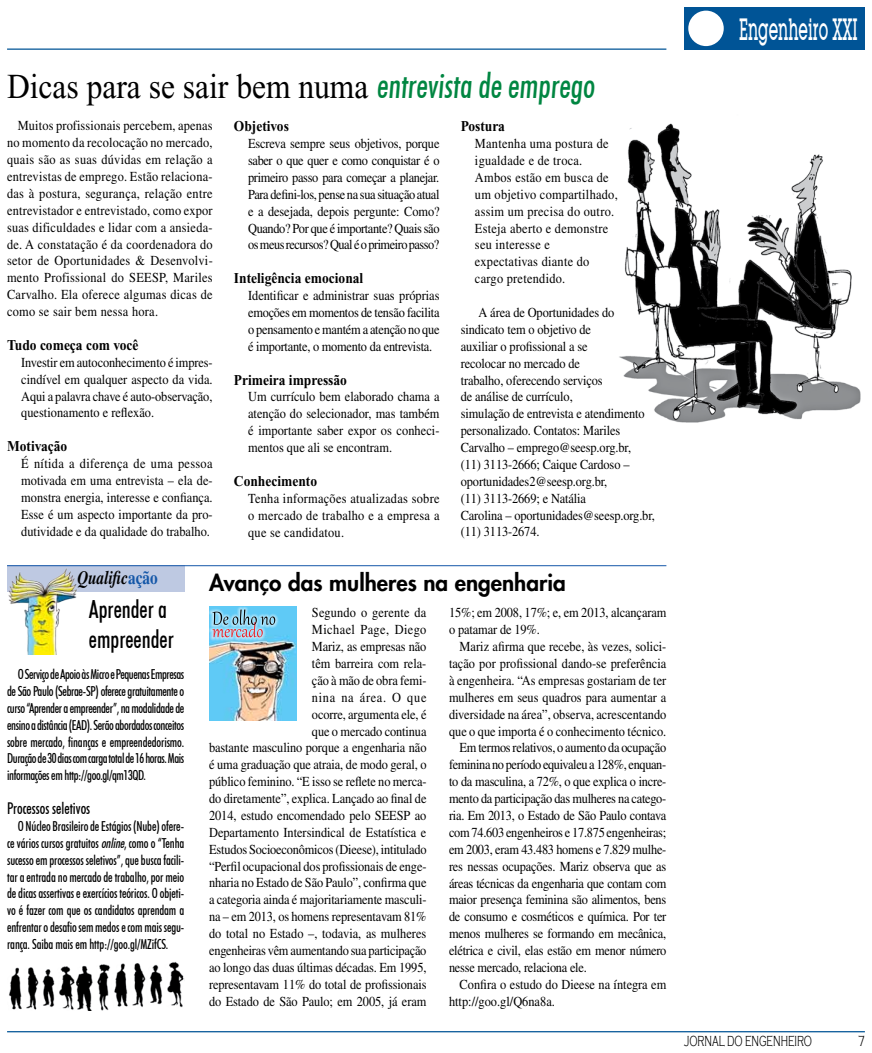
<style>
.page{position:relative;width:872px;height:1053px;background:#fff}
.page>*{position:absolute;margin:0;border:0;box-sizing:border-box;transform-origin:0 0}
.t1{font:35px "Times New Roman";color:#000;scale:.9 1}
.t2{font:500 30px "Lubalin Graph IT Cby BT";color:#fff;scale:.5 1}
.t3{font:500 condensed 25px/30px "Futura BT";color:#000;scale:.9 1}
.t4{font:800 22.5px "Futura";color:#000}
.t5{font:italic 700 18.88px "Times";color:#000;scale:.8 1}
.t6{font:500 condensed 16.25px "Futura BT";color:#000;scale:.9 1}
.t7{font:700 15px "Times New Roman";color:#000;scale:.9 1}
.t8{font:300 15px "Copperplate Gothic";color:#000;scale:.6 1}
.t9{font:13.75px/16.9px "Times";letter-spacing:-.01em;color:#000;text-align:justify;scale:.9 1}
.t10{font:500 condensed 13.75px/16.9px "Futura BT";letter-spacing:-.02em;color:#000;text-align:justify;scale:.9 1}
.t11{font:13.75px/16.9px "Times";letter-spacing:.02em;color:#000;scale:.9 1}
.t12{font:13.75px "Times";letter-spacing:-.03em;color:#000;scale:.9 1}
.s1{font-family:"Futura BT";font-weight:500;font-stretch:condensed;color:#008641}
.s2{font-style:normal;color:#1457a8}
.s3{font-style:italic}
</style>
<div class="page">
<img style="left:619px;top:123px;width:242px;height:300px">
<img style="left:9px;top:965px;width:84px;height:45px">
<img style="left:97px;top:962px;width:87px;height:48px">
<hr style="left:7px;top:1030px;width:858px;height:2px;background:#005496">
<div style="left:684px;top:7px;width:181px;height:43px;background:#005496"></div>
<div style="left:688px;top:11px;width:35px;height:35px;background:#fff;border-radius:50%"></div>
<hr style="left:7px;top:48px;width:659px;height:2px;background:#005496">
<img style="left:209px;top:606px;width:87px;height:114px">
<svg style="left:209px;top:606px;width:70px;height:34px"></svg>
<svg style="left:212px;top:609px;width:63px;height:28px;background:#87b4cd"></svg>
<div style="left:7px;top:565px;width:177px;height:27px;background:#bec9e2"></div>
<img style="left:7px;top:566px;width:71px;height:88px">
<hr style="left:7px;top:565px;width:659px;height:1px;background:#1457a8">
<h1 class="t1" style="left:7px;top:68px;width:658px">Dicas para se sair bem numa <span class="s1">entrevista de emprego</span></h1>
<p class="t9" style="left:7px;top:117px;width:230px;text-indent:11px">Muitos profissionais percebem, apenas no momento da recolocação no mercado, quais são as suas dúvidas em relação a entrevistas de emprego. Estão relaciona&shy;das à postura, segurança, relação entre entrevistador e entrevistado, como expor suas dificuldades e lidar com a ansieda&shy;de. A constatação é da coordenadora do setor de Oportunidades &amp; Desenvolvi&shy;mento Profissional do SEESP, Mariles Carvalho. Ela oferece algumas dicas de como se sair bem nessa hora.</p>
<p class="t7" style="left:7px;top:336px;width:148px">Tudo começa com você</p>
<p class="t9" style="left:21px;top:353px;width:214px">Investir em autoconhecimento é impres&shy;cindível em qualquer aspecto da vida.<br>Aqui a palavra chave é auto-observação, questionamento e reflexão.</p>
<p class="t7" style="left:7px;top:438px;width:68px">Motivação</p>
<p class="t9" style="left:21px;top:455px;width:214px">É nítida a diferença de uma pessoa motivada em uma entrevista – ela de&shy;monstra energia, interesse e confiança.<br>Esse é um aspecto importante da pro&shy;dutividade e da qualidade do trabalho.</p>
<p class="t7" style="left:234px;top:118px;width:63px">Objetivos</p>
<p class="t9" style="left:248px;top:135px;width:214px">Escreva sempre seus objetivos, porque saber o que quer e como conquistar é o primeiro passo para começar a planejar.<br>Para defini-los, pense na sua situação atual e a desejada, depois pergunte: Como?<br>Quando? Por que é importante? Quais são os meus recursos? Qual é o primeiro passo?</p>
<p class="t7" style="left:234px;top:270px;width:145px">Inteligência emocional</p>
<p class="t9" style="left:248px;top:287px;width:214px">Identificar e administrar suas próprias emoções em momentos de tensão facilita o pensamento e mantém a atenção no que é importante, o momento da entrevista.</p>
<p class="t7" style="left:234px;top:371px;width:127px">Primeira impressão</p>
<p class="t9" style="left:248px;top:388px;width:214px">Um currículo bem elaborado chama a atenção do selecionador, mas também é importante saber expor os conheci&shy;mentos que ali se encontram.</p>
<p class="t7" style="left:234px;top:472px;width:94px">Conhecimento</p>
<p class="t9" style="left:248px;top:489px;width:214px">Tenha informações atualizadas sobre o mercado de trabalho e a empresa a que se candidatou.</p>
<p class="t7" style="left:461px;top:118px;width:51px">Postura</p>
<p class="t11" style="left:475px;top:135px;width:160px">Mantenha uma postura de igualdade e de troca.<br>Ambos estão em busca de um objetivo compartilhado, assim um precisa do outro.<br>Esteja aberto e demonstre seu interesse e<br>expectativas diante do cargo pretendido.</p>
<p class="t9" style="left:461px;top:304px;width:217px;text-align:left;text-indent:18px">A área de Oportunidades do sindicato tem o objetivo de<br>auxiliar o profissional a se<br>recolocar no mercado de<br>trabalho, oferecendo serviços<br>de análise de currículo,<br>simulação de entrevista e atendimento personalizado. Contatos: Mariles<br>Carvalho – emprego@seesp.org.br,<br>(11) 3113-2666; Caique Cardoso – oportunidades2@seesp.org.br,<br>(11) 3113-2669; e Natália<br>Carolina – oportunidades@seesp.org.br, (11) 3113-2674.</p>
<h3 class="t5" style="left:78px;top:566px;width:101px">Qualific<span class="s2">ação</span></h3>
<h3 class="t3" style="left:89px;top:593px;width:96px">Aprender a empreender</h3>
<p class="t10" style="left:7px;top:665px;width:198px;text-indent:11px">O Serviço de Apoio às Micro e Pequenas Empresas de São Paulo (Sebrae-SP) oferece gratuitamente o curso “Aprender a empreender”, na modalidade de ensino a distância (EAD). Serão abordados conceitos sobre mercado, finanças e empreendedorismo.<br>Duração de 30 dias com carga total de 16 horas. Mais informações em http://goo.gl/qm13QD.</p>
<p class="t6" style="left:7px;top:798px;width:94px">Processos seletivos</p>
<p class="t10" style="left:7px;top:817px;width:198px;text-indent:11px">O Núcleo Brasileiro de Estágios (Nube) ofere&shy;ce vários cursos gratuitos <span class="s3">online</span>, como o “Tenha sucesso em processos seletivos”, que busca facili&shy;tar a entrada no mercado de trabalho, por meio de dicas assertivas e exercícios teóricos. O objeti&shy;vo é fazer com que os candidatos aprendam a enfrentar o desafio sem medos e com mais segu&shy;rança. Saiba mais em http://goo.gl/MZifCS.</p>
<h3 class="t4" style="left:209px;top:567px;width:358px">Avanço das mulheres na engenharia</h3>
<p class="t9" style="left:209px;top:604px;width:243px;text-align:right">Segundo o gerente da<br>Michael Page, Diego<br>Mariz, as empresas não<br>têm barreira com rela-<br>ção à mão de obra femi-<br>nina na área. O que<br>ocorre, argumenta ele, é<br>que o mercado continua<br>bastante masculino porque a engenharia não é uma graduação que atraia, de modo geral, o público feminino. “E isso se reflete no merca&shy;do diretamente”, explica. Lançado ao final de 2014, estudo encomendado pelo SEESP ao Departamento Intersindical de Estatística e Estudos Socioeconômicos (Dieese), intitulado “Perfil ocupacional dos profissionais de enge&shy;nharia no Estado de São Paulo”, confirma que a categoria ainda é majoritariamente masculi&shy;na – em 2013, os homens representavam 81% do total no Estado –, todavia, as mulheres engenheiras vêm aumentando sua participação ao longo das duas últimas décadas. Em 1995, representavam 11% do total de profissionais do Estado de São Paulo; em 2005, já eram</p>
<p class="t9" style="left:449px;top:604px;width:243px">15%; em 2008, 17%; e, em 2013, alcançaram o patamar de 19%.</p>
<p class="t9" style="left:459px;top:638px;width:231px">Mariz afirma que recebe, às vezes, solici-</p>
<p class="t9" style="left:449px;top:655px;width:243px">tação por profissional dando-se preferência</p>
<p class="t9" style="left:449px;top:671px;width:243px">à engenheira. “As empresas gostariam de ter</p>
<p class="t9" style="left:449px;top:688px;width:243px">mulheres em seus quadros para aumentar a</p>
<p class="t9" style="left:449px;top:705px;width:243px">diversidade na área”, observa, acrescentando</p>
<p class="t9" style="left:449px;top:722px;width:243px">que o que importa é o conhecimento técnico.</p>
<p class="t9" style="left:459px;top:739px;width:231px">Em termos relativos, o aumento da ocupação</p>
<p class="t12" style="left:449px;top:757px;width:243px">feminina no período equivaleu a 128%, enquan-</p>
<p class="t9" style="left:449px;top:773px;width:243px">to da masculina, a 72%, o que explica o incre-</p>
<p class="t9" style="left:449px;top:790px;width:243px">mento da participação das mulheres na catego-</p>
<p class="t9" style="left:449px;top:806px;width:243px">ria. Em 2013, o Estado de São Paulo contava</p>
<p class="t9" style="left:449px;top:823px;width:243px">com 74.603 engenheiros e 17.875 engenheiras;</p>
<p class="t9" style="left:449px;top:840px;width:243px">em 2003, eram 43.483 homens e 7.829 mulhe-</p>
<p class="t9" style="left:449px;top:857px;width:243px">res nessas ocupações. Mariz observa que as</p>
<p class="t9" style="left:449px;top:874px;width:243px">áreas técnicas da engenharia que contam com</p>
<p class="t9" style="left:449px;top:891px;width:243px">maior presença feminina são alimentos, bens</p>
<p class="t9" style="left:449px;top:908px;width:243px">de consumo e cosméticos e química. Por ter</p>
<p class="t9" style="left:449px;top:924px;width:243px">menos mulheres se formando em mecânica,</p>
<p class="t9" style="left:449px;top:941px;width:243px">elétrica e civil, elas estão em menor número</p>
<p class="t9" style="left:449px;top:958px;width:155px">nesse mercado, relaciona ele.</p>
<p class="t9" style="left:459px;top:975px;width:231px">Confira o estudo do Dieese na íntegra em</p>
<p class="t9" style="left:449px;top:992px;width:119px">http://goo.gl/Q6na8a.</p>
<h2 class="t2" style="left:739px;top:11px;width:239px">Engenheiro XXI</h2>
<p class="t8" style="left:684px;top:1032px;width:215px">JORNAL DO ENGENHEIRO</p>
<p class="t8" style="left:858px;top:1032px;width:12px">7</p>
</div>
